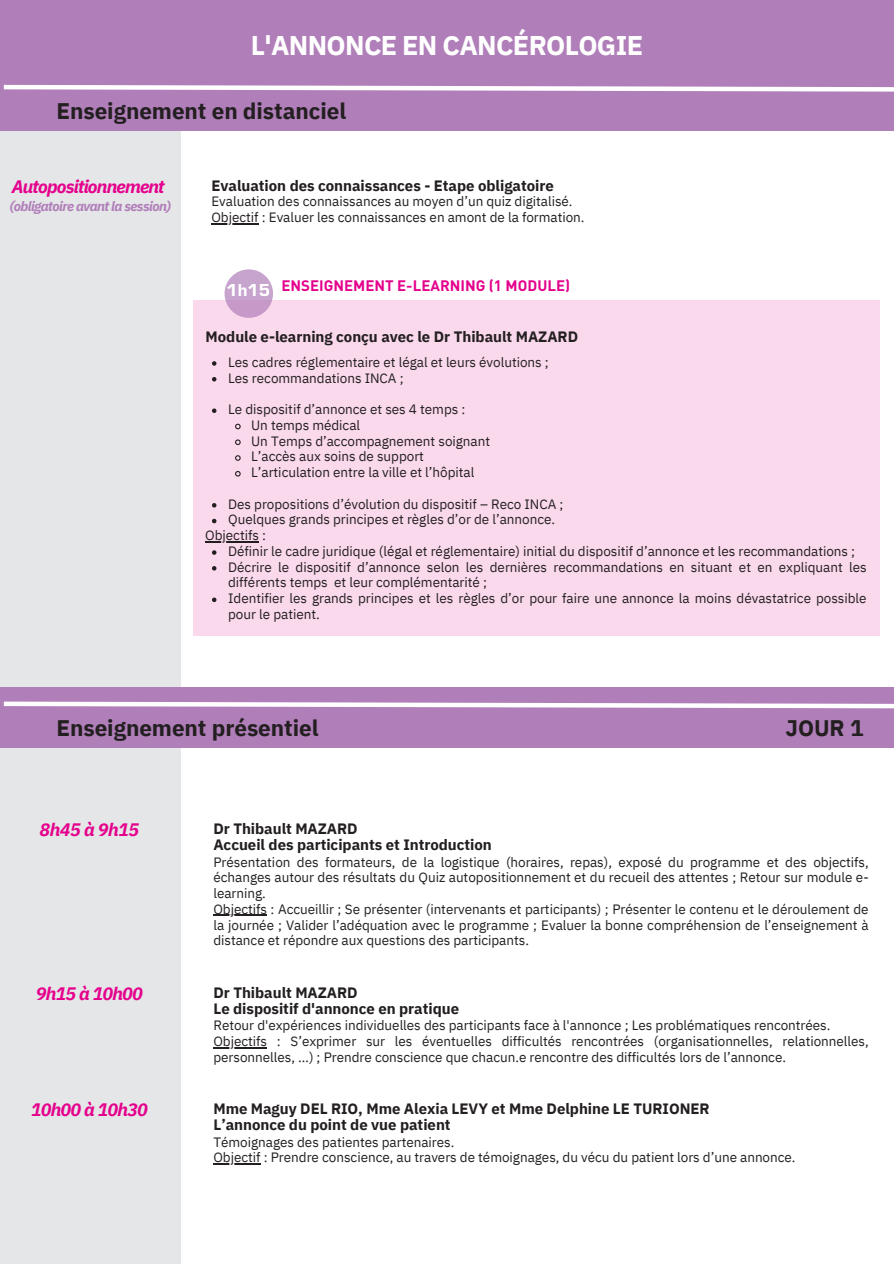
<style>
.page{position:relative;width:894px;height:1264px;background:#fff}
.page>*{position:absolute;margin:0;border:0;box-sizing:border-box;transform-origin:0 0}
.t1{font:700 27px "IBM Plex Sans";letter-spacing:-.025em;color:#fff}
.t2{font:700 22.5px "IBM Plex Sans";letter-spacing:-.005em;color:#231f20}
.t3{font:italic 700 18px "IBM Plex Sans";letter-spacing:-.045em;color:#e4008c}
.t4{font:700 15px/15.8px "IBM Plex Sans";letter-spacing:-.005em;color:#231f20}
.t5{font:700 15px "DINOT";color:#e4008c}
.t6{font:13.5px/15.8px "IBM Plex Sans";letter-spacing:-.005em;color:#231f20}
.t7{font:italic 700 13.5px "IBM Plex Sans";letter-spacing:-.045em;color:#b07eb9}
.s1{font-family:"Eurostile Hea";font-weight:400;font-size:18px;color:#fff}
</style>
<div class="page">
<div style="left:0;top:0;width:893px;height:131px;background:#b07eb9"></div>
<svg style="left:3px;top:84px;width:890px;height:8px"></svg>
<div style="left:0;top:131px;width:181px;height:1132px;background:#e5e6e8"></div>
<div style="left:194px;top:300px;width:685px;height:336px;background:#fad9ed"></div>
<svg style="left:212px;top:361px;width:4px;height:5px"></svg>
<svg style="left:212px;top:377px;width:4px;height:4px"></svg>
<svg style="left:212px;top:408px;width:4px;height:5px"></svg>
<svg style="left:235px;top:423px;width:6px;height:7px"></svg>
<svg style="left:235px;top:439px;width:6px;height:6px"></svg>
<svg style="left:235px;top:455px;width:6px;height:6px"></svg>
<svg style="left:235px;top:471px;width:6px;height:6px"></svg>
<svg style="left:212px;top:503px;width:4px;height:4px"></svg>
<svg style="left:212px;top:519px;width:4px;height:4px"></svg>
<hr style="left:205px;top:541px;width:54px;height:1px;background:#231f20">
<svg style="left:212px;top:550px;width:4px;height:5px"></svg>
<svg style="left:212px;top:566px;width:4px;height:4px"></svg>
<svg style="left:212px;top:597px;width:4px;height:5px"></svg>
<div style="left:224px;top:269px;width:49px;height:49px;background:#c7a4ce;border-radius:50%"></div>
<div style="left:0;top:687px;width:893px;height:60px;background:#b07eb9"></div>
<svg style="left:3px;top:701px;width:890px;height:8px"></svg>
<hr style="left:211px;top:223px;width:47px;height:1px;background:#231f20">
<hr style="left:213px;top:1047px;width:54px;height:1px;background:#231f20">
<hr style="left:213px;top:914px;width:54px;height:2px;background:#231f20">
<hr style="left:213px;top:1163px;width:47px;height:1px;background:#231f20">
<h1 class="t1" style="left:251px;top:24px;width:393px">L'ANNONCE EN CANCÉROLOGIE</h1>
<h2 class="t2" style="left:56px;top:93px;width:291px">Enseignement en distanciel</h2>
<h3 class="t3" style="left:12px;top:173px;width:154px">Autopositionnement</h3>
<p class="t4" style="left:211px;top:177px;width:344px">Evaluation des connaissances - Etape obligatoire</p>
<p class="t7" style="left:10px;top:195px;width:163px">(obligatoire avant la session)</p>
<p class="t6" style="left:211px;top:192px;width:374px">Evaluation des connaissances au moyen d’un quiz digitalisé.<br>Objectif : Evaluer les connaissances en amont de la formation.</p>
<p class="t5" style="left:226px;top:276px;width:345px"><span class="s1">1h15</span> ENSEIGNEMENT E-LEARNING (1 MODULE)</p>
<p class="t4" style="left:205px;top:328px;width:374px">Module e-learning conçu avec le Dr Thibault MAZARD</p>
<p class="t6" style="left:228px;top:353px;width:322px">Les cadres réglementaire et légal et leurs évolutions ;<br>Les recommandations INCA ;</p>
<p class="t6" style="left:251px;top:400px;width:240px;text-indent:-23px">Le dispositif d’annonce et ses 4 temps :<br>Un temps médical<br>Un Temps d’accompagnement soignant<br>L’accès aux soins de support<br>L’articulation entre la ville et l’hôpital</p>
<p class="t6" style="left:228px;top:495px;width:337px">Des propositions d’évolution du dispositif – Reco INCA ;</p>
<p class="t6" style="left:228px;top:510px;width:328px">Quelques grands principes et règles d’or de l’annonce.</p>
<p class="t6" style="left:205px;top:526px;width:62px">Objectifs :</p>
<p class="t6" style="left:228px;top:542px;width:628px">Définir le cadre juridique (légal et réglementaire) initial du dispositif d’annonce et les recommandations ;</p>
<p class="t6" style="left:228px;top:558px;width:639px">Décrire le dispositif d’annonce selon les dernières recommandations en situant et en expliquant les</p>
<p class="t6" style="left:228px;top:573px;width:260px">différents temps et leur complémentarité ;</p>
<p class="t6" style="left:228px;top:589px;width:639px">Identifier les grands principes et les règles d’or pour faire une annonce la moins dévastatrice possible</p>
<p class="t6" style="left:228px;top:605px;width:93px">pour le patient.</p>
<h2 class="t2" style="left:56px;top:709px;width:263px">Enseignement présentiel</h2>
<h2 class="t2" style="left:785px;top:710px;width:79px">JOUR 1</h2>
<h3 class="t3" style="left:39px;top:815px;width:101px">8h45 à 9h15</h3>
<p class="t4" style="left:213px;top:819px;width:280px">Dr Thibault MAZARD<br>Accueil des participants et Introduction</p>
<p class="t6" style="left:213px;top:852px;width:656px">Présentation des formateurs, de la logistique (horaires, repas), exposé du programme et des objectifs, échanges autour des résultats du Quiz autopositionnement et du recueil des attentes ; Retour sur module e&shy;learning.<br>Objectifs : Accueillir ; Se présenter (intervenants et participants) ; Présenter le contenu et le déroulement de la journée ; Valider l’adéquation avec le programme ; Evaluer la bonne compréhension de l’enseignement à distance et répondre aux questions des participants.</p>
<h3 class="t3" style="left:36px;top:979px;width:109px">9h15 à 10h00</h3>
<p class="t4" style="left:213px;top:983px;width:247px">Dr Thibault MAZARD<br>Le dispositif d'annonce en pratique</p>
<p class="t6" style="left:213px;top:1016px;width:656px">Retour d'expériences individuelles des participants face à l'annonce ; Les problématiques rencontrées.<br>Objectifs : S’exprimer sur les éventuelles difficultés rencontrées (organisationnelles, relationnelles, personnelles, …) ; Prendre conscience que chacun.e rencontre des difficultés lors de l’annonce.</p>
<h3 class="t3" style="left:31px;top:1095px;width:119px">10h00 à 10h30</h3>
<p class="t4" style="left:213px;top:1099px;width:497px">Mme Maguy DEL RIO, Mme Alexia LEVY et Mme Delphine LE TURIONER<br>L’annonce du point de vue patient</p>
<p class="t6" style="left:213px;top:1132px;width:583px">Témoignages des patientes partenaires.<br>Objectif : Prendre conscience, au travers de témoignages, du vécu du patient lors d’une annonce.</p>
</div>
